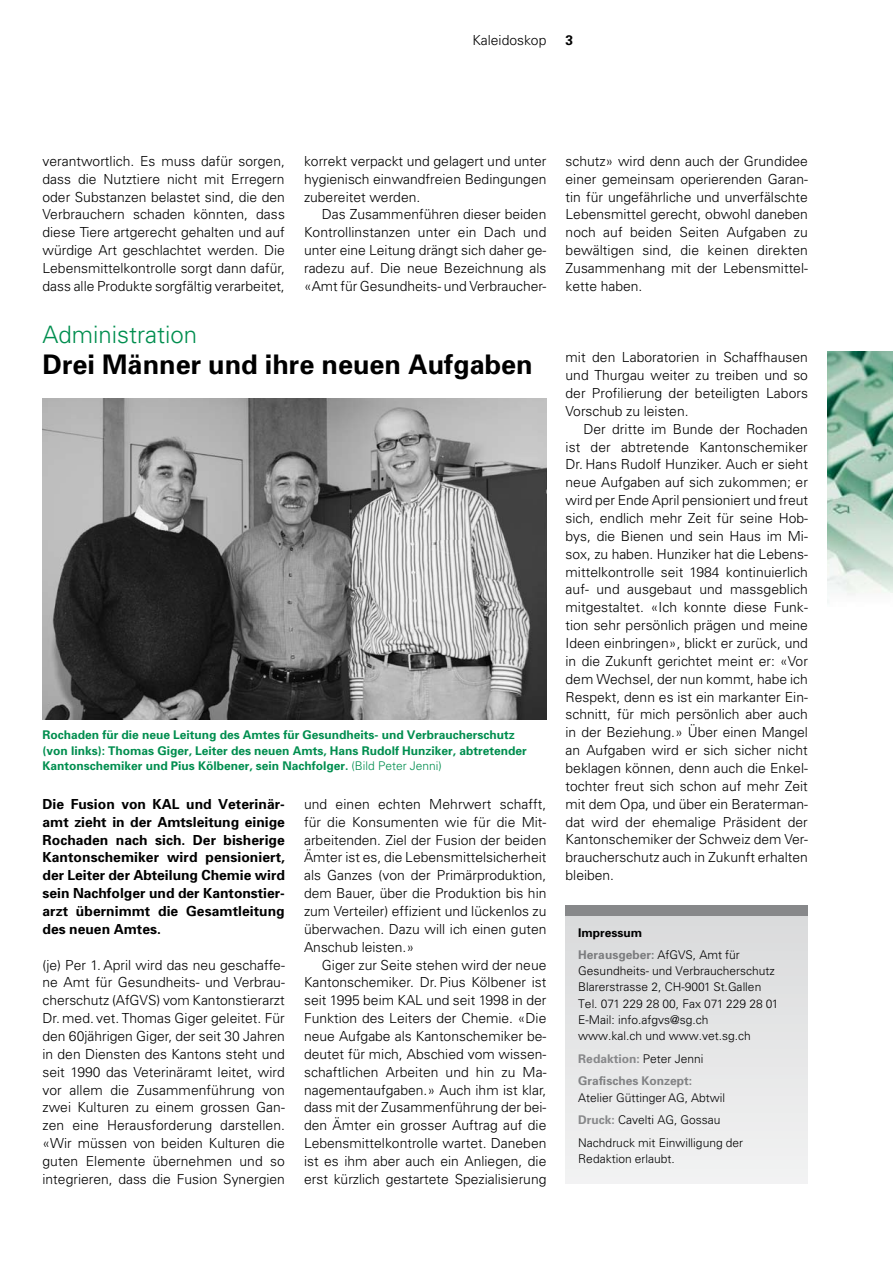
<style>
.page{position:relative;width:893px;height:1263px;background:#fff}
.page>*{position:absolute;margin:0;border:0;box-sizing:border-box;transform-origin:0 0}
.t1{font:700 27px "Univers";color:#000}
.t2{font:300 24px "Univers";color:#008e4f}
.t3{font:300 13.8px/17.9px "Univers";color:#000;text-align:justify}
.t4{font:700 13.8px/17.9px "Univers";letter-spacing:.005em;color:#000;text-align:justify}
.t5{font:300 12px/16.2px "Univers";color:#000}
.t6{font:700 12px/15.8px "Univers";color:#008e4f}
.t7{font:700 12px/22.8px "Univers";color:#818284}
.t8{font:700 12px/22.5px "Univers";color:#7b7c7e}
.s1{font-weight:300}
.s2{color:#000}
.s3{font-weight:300;color:#000}
.s4{color:#87888a}
.s5{font-weight:700;color:#87888a}
</style>
<div class="page">
<img style="left:43px;top:398px;width:503px;height:321px">
<img style="left:827px;top:352px;width:66px;height:251px">
<div style="left:566px;top:916px;width:242px;height:268px;background:#e6e7e7"></div>
<div style="left:566px;top:905px;width:242px;height:11px;background:#87888a"></div>
<p class="t3" style="left:472px;top:31px;width:76px">Kaleidoskop</p>
<p class="t4" style="left:566px;top:31px;width:9px">3</p>
<p class="t3" style="left:43px;top:152px;width:244px">verantwortlich. Es muss dafür sorgen, dass die Nutztiere nicht mit Erregern oder Substanzen belastet sind, die den Verbrauchern schaden könnten, dass diese Tiere artgerecht gehalten und auf würdige Art geschlachtet werden. Die Lebensmittelkontrolle sorgt dann dafür, dass alle Produkte sorgfältig verarbeitet,</p>
<p class="t3" style="left:304px;top:152px;width:244px">korrekt verpackt und gelagert und unter hygienisch einwandfreien Bedingungen zubereitet werden.</p>
<p class="t3" style="left:304px;top:206px;width:244px;text-indent:18px">Das Zusammenführen dieser beiden Kontrollinstanzen unter ein Dach und unter eine Leitung drängt sich daher ge&shy;radezu auf. Die neue Bezeichnung als «Amt für Gesundheits- und Verbraucher-</p>
<h2 class="t2" style="left:43px;top:320px;width:156px">Administration</h2>
<h1 class="t1" style="left:43px;top:348px;width:492px">Drei Männer und ihre neuen Aufgaben</h1>
<p class="t6" style="left:43px;top:727px;width:486px">Rochaden für die neue Leitung des Amtes für Gesundheits- und Verbraucherschutz (von links): Thomas Giger, Leiter des neuen Amts, Hans Rudolf Hunziker, abtretender<br>Kantonschemiker und Pius Kölbener, sein Nachfolger. <span class="s1">(Bild Peter Jenni)</span></p>
<p class="t4" style="left:43px;top:795px;width:244px">Die Fusion von KAL und Veterinär&shy;amt zieht in der Amtsleitung einige Rochaden nach sich. Der bisherige Kantonschemiker wird pensioniert, der Leiter der Abteilung Chemie wird sein Nachfolger und der Kantonstier&shy;arzt übernimmt die Gesamtleitung des neuen Amtes.</p>
<p class="t3" style="left:43px;top:956px;width:244px">(je) Per 1. April wird das neu geschaffe&shy;ne Amt für Gesundheits- und Verbrau&shy;cherschutz (AfGVS) vom Kantonstierarzt Dr. med. vet. Thomas Giger geleitet. Für den 60jährigen Giger, der seit 30 Jahren in den Diensten des Kantons steht und seit 1990 das Veterinäramt leitet, wird vor allem die Zusammenführung von zwei Kulturen zu einem grossen Gan&shy;zen eine Herausforderung darstellen. «Wir müssen von beiden Kulturen die guten Elemente übernehmen und so integrieren, dass die Fusion Synergien</p>
<p class="t3" style="left:304px;top:795px;width:244px">und einen echten Mehrwert schafft, für die Konsumenten wie für die Mit&shy;arbeitenden. Ziel der Fusion der beiden Ämter ist es, die Lebensmittelsicherheit als Ganzes (von der Primärproduktion, dem Bauer, über die Produktion bis hin zum Verteiler) effizient und lückenlos zu überwachen. Dazu will ich einen guten Anschub leisten.»</p>
<p class="t3" style="left:304px;top:956px;width:244px;text-indent:18px">Giger zur Seite stehen wird der neue Kantonschemiker. Dr. Pius Kölbener ist seit 1995 beim KAL und seit 1998 in der Funktion des Leiters der Chemie. «Die neue Aufgabe als Kantonschemiker be&shy;deutet für mich, Abschied vom wissen&shy;schaftlichen Arbeiten und hin zu Ma&shy;nagementaufgaben.» Auch ihm ist klar, dass mit der Zusammenführung der bei&shy;den Ämter ein grosser Auftrag auf die Lebensmittelkontrolle wartet. Daneben ist es ihm aber auch ein Anliegen, die erst kürzlich gestartete Spezialisierung</p>
<p class="t3" style="left:566px;top:152px;width:244px">schutz» wird denn auch der Grundidee einer gemeinsam operierenden Garan&shy;tin für ungefährliche und unverfälschte Lebensmittel gerecht, obwohl daneben noch auf beiden Seiten Aufgaben zu bewältigen sind, die keinen direkten Zusammenhang mit der Lebensmittel&shy;kette haben.</p>
<p class="t3" style="left:566px;top:348px;width:244px">mit den Laboratorien in Schaffhausen und Thurgau weiter zu treiben und so der Profilierung der beteiligten Labors Vorschub zu leisten.</p>
<p class="t3" style="left:566px;top:420px;width:244px;text-indent:18px">Der dritte im Bunde der Rochaden ist der abtretende Kantonschemiker Dr. Hans Rudolf Hunziker. Auch er sieht neue Aufgaben auf sich zukommen; er wird per Ende April pensioniert und freut sich, endlich mehr Zeit für seine Hob&shy;bys, die Bienen und sein Haus im Mi&shy;sox, zu haben. Hunziker hat die Lebens&shy;mittelkontrolle seit 1984 kontinuierlich auf- und ausgebaut und massgeblich mitgestaltet. «Ich konnte diese Funk&shy;tion sehr persönlich prägen und meine Ideen einbringen», blickt er zurück, und in die Zukunft gerichtet meint er: «Vor dem Wechsel, der nun kommt, habe ich Respekt, denn es ist ein markanter Ein&shy;schnitt, für mich persönlich aber auch in der Beziehung.» Über einen Mangel an Aufgaben wird er sich sicher nicht beklagen können, denn auch die Enkel&shy;tochter freut sich schon auf mehr Zeit mit dem Opa, und über ein Beraterman&shy;dat wird der ehemalige Präsident der Kantonschemiker der Schweiz dem Ver&shy;braucherschutz auch in Zukunft erhalten bleiben.</p>
<p class="t8" style="left:578px;top:921px;width:163px"><span class="s2">Impressum<br></span>Herausgeber: <span class="s3">AfGVS, Amt für</span></p>
<p class="t5" style="left:578px;top:963px;width:202px">Gesundheits- und Verbraucherschutz Blarerstrasse 2, CH-9001 St.Gallen Tel. 071 229 28 00, Fax 071 229 28 01<br>E-Mail: info.afgvs@sg.ch<br>www.kal.ch und www.vet.sg.ch</p>
<p class="t7" style="left:578px;top:1047px;width:127px"><span class="s4">Redaktion:</span> <span class="s3">Peter Jenni<br></span>Grafisches Konzept:</p>
<p class="t5" style="left:578px;top:1086px;width:166px;line-height:22.5px">Atelier Güttinger AG, Abtwil<br><span class="s5">Druck:</span> Cavelti AG, Gossau<br>Nachdruck mit Einwilligung der</p>
<p class="t5" style="left:578px;top:1150px;width:98px">Redaktion erlaubt.</p>
</div>
